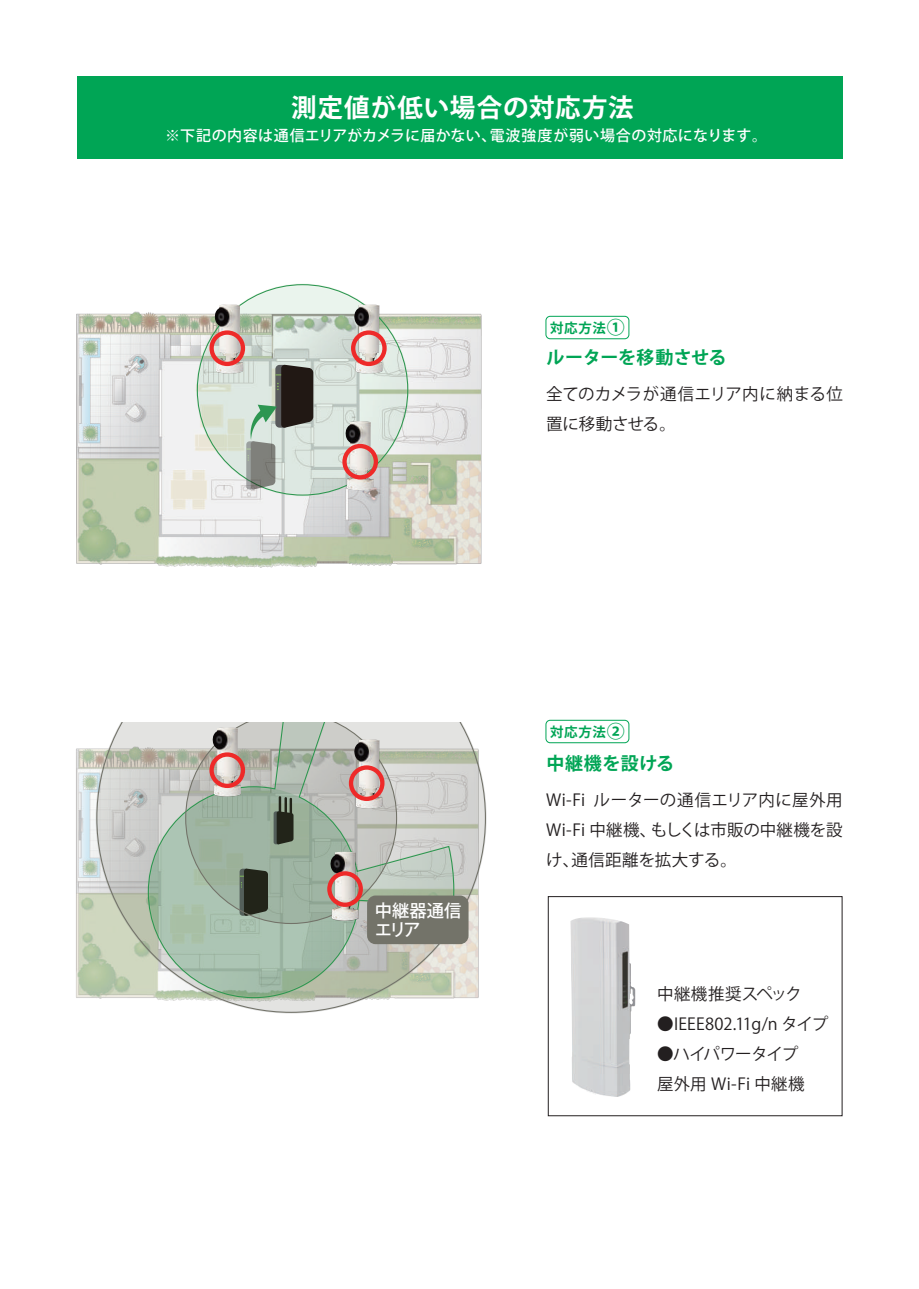
<style>
.page{position:relative;width:919px;height:1289px;background:#fff}
.page>*{position:absolute;margin:0;border:0;box-sizing:border-box;transform-origin:0 0}
.t1{font:700 25.5px "Koz Go Pro";letter-spacing:.035em;color:#fff}
.t2{font:700 18px "Koz Go Pro";letter-spacing:.02em;color:#00a555}
.t3{font:500 17.25px/19.5px "Koz Go Pr 6 N";color:#fff}
.t4{font:16.5px/30px "Koz Go Pro";letter-spacing:.005em;color:#231f20}
.t5{font:16.5px/30px "Koz Go Pro";letter-spacing:-.015em;color:#231f20}
.t6{font:500 15px "Koz Go Pro";letter-spacing:.025em;color:#fff}
.t7{font:700 13.5px "Koz Go Pro";letter-spacing:.04em;color:#00a555}
.s1{font-size:18px}
</style>
<div class="page">
<img style="left:76px;top:286px;width:406px;height:282px">
<svg style="left:197px;top:285px;width:211px;height:210px;background:#d2ded4"></svg>
<img style="left:215px;top:304px;width:28px;height:69px">
<img style="left:354px;top:304px;width:28px;height:69px">
<img style="left:345px;top:421px;width:29px;height:69px">
<div style="left:342px;top:444px;width:36px;height:35px;border:4px solid #ee2a29;border-radius:50%"></div>
<div style="left:351px;top:330px;width:35px;height:36px;border:4px solid #ee2a29;border-radius:50%"></div>
<div style="left:209px;top:330px;width:36px;height:36px;border:4px solid #ee2a29;border-radius:50%"></div>
<svg style="left:246px;top:364px;width:67px;height:125px;background:#989f97"></svg>
<img style="left:76px;top:748px;width:411px;height:266px">
<svg style="left:96px;top:722px;width:390px;height:290px"></svg>
<svg style="left:147px;top:722px;width:308px;height:276px;background:#bac7b8"></svg>
<svg style="left:185px;top:722px;width:212px;height:202px;background:#a6b3a6"></svg>
<img style="left:213px;top:727px;width:28px;height:69px">
<img style="left:354px;top:739px;width:28px;height:69px">
<img style="left:330px;top:851px;width:29px;height:69px">
<div style="left:209px;top:752px;width:36px;height:36px;border:4px solid #ee2a29;border-radius:50%"></div>
<div style="left:349px;top:765px;width:35px;height:36px;border:4px solid #ee2a29;border-radius:50%"></div>
<div style="left:327px;top:871px;width:36px;height:35px;border:4px solid #ee2a29;border-radius:50%"></div>
<div style="left:367px;top:895px;width:101px;height:49px;background:#737369;border-radius:8px"></div>
<div style="left:77px;top:77px;width:765px;height:82px;background:#00a555"></div>
<img style="left:570px;top:917px;width:65px;height:179px">
<svg style="left:586px;top:1087px;width:10px;height:7px"></svg>
<div style="left:548px;top:896px;width:294px;height:219px;border:1px solid #231f20"></div>
<div style="left:545px;top:316px;width:84px;height:23px;border:1px solid #00a555;border-radius:4px"></div>
<div style="left:545px;top:720px;width:84px;height:23px;border:1px solid #00a555;border-radius:4px"></div>
<h1 class="t1" style="left:291px;top:91px;width:344px">測定値が低い場合の対応方法</h1>
<p class="t6" style="left:165px;top:126px;width:603px">※下記の内容は通信エリアがカメラに届かない、電波強度が弱い場合の対応になります。</p>
<p class="t7" style="left:550px;top:319px;width:76px">対応方法<span class="s1">①</span></p>
<p class="t2" style="left:546px;top:346px;width:182px">ルーターを移動させる</p>
<p class="t4" style="left:546px;top:379px;width:298px">全てのカメラが通信エリア内に納まる位置に移動させる。</p>
<p class="t7" style="left:550px;top:723px;width:76px">対応方法<span class="s1">②</span></p>
<p class="t3" style="left:375px;top:900px;width:88px">中継器通信エリア</p>
<p class="t2" style="left:546px;top:751px;width:129px">中継機を設ける</p>
<p class="t4" style="left:546px;top:785px;width:298px;text-align:justify">Wi-Fi ルーターの通信エリア内に屋外用Wi-Fi 中継機、もしくは市販の中継機を設け、通信距離を拡大する。</p>
<p class="t4" style="left:657px;top:979px;width:146px">中継機推奨スペック</p>
<p class="t4" style="left:657px;top:1009px;width:173px">●IEEE802.11g/n タイプ</p>
<p class="t5" style="left:657px;top:1039px;width:149px">●ハイパワータイプ屋外用 Wi-Fi 中継機</p>
</div>
